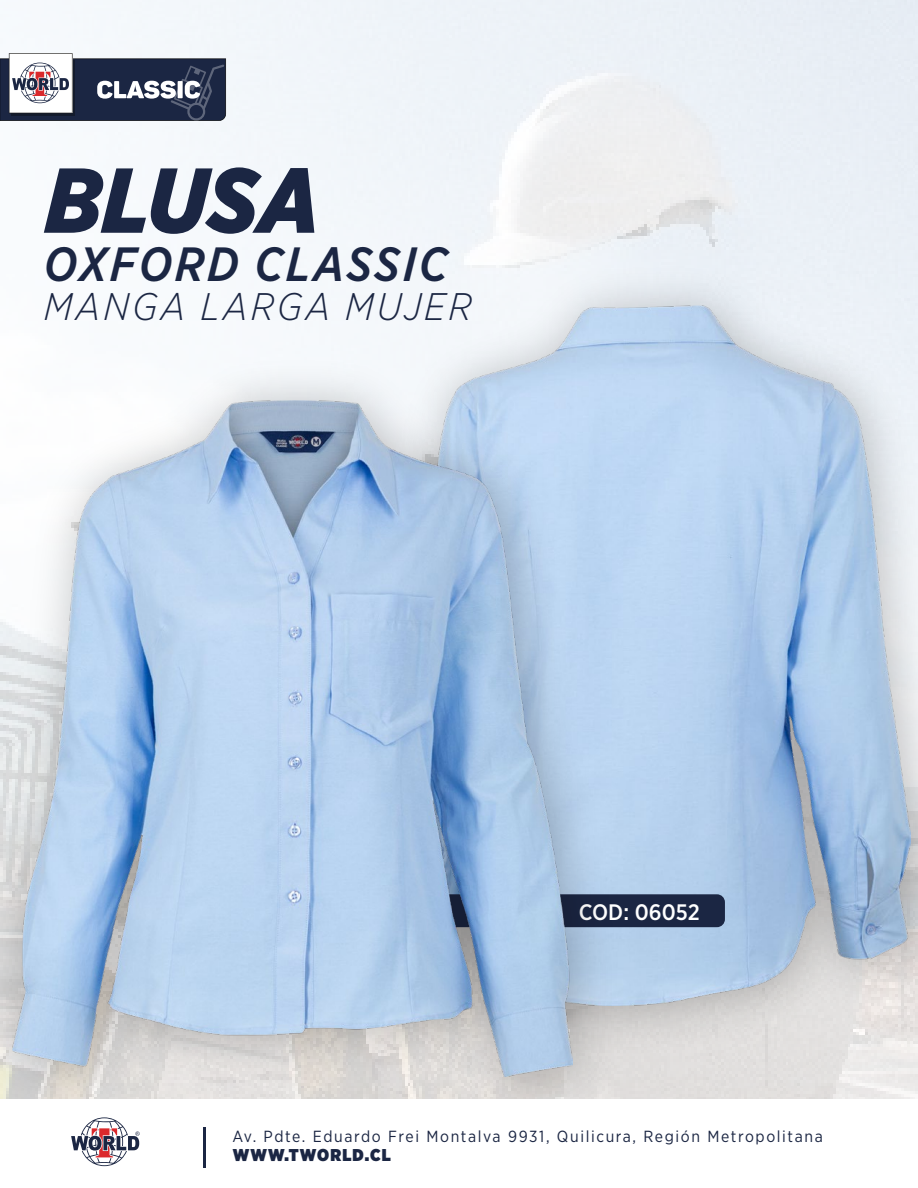
<style>
.page{position:relative;width:918px;height:1188px;background:#f0f5f9}
.page>*{position:absolute;margin:0;border:0;box-sizing:border-box;transform-origin:0 0}
.t1{font:italic 900 91.95px "Gotham Narrow";color:#1b2643}
.t2{font:italic 500 48px "Gotham Narrow";letter-spacing:.05em;color:#1b2643}
.t3{font:italic 300 38.4px "Gotham Narrow";letter-spacing:.075em;color:#1b2643}
.t4{font:500 22.35px "Gotham Narrow";color:#fff}
.t5{font:900 17.1px "Gotham Narrow";letter-spacing:.07em;color:#1b2643}
.t6{font:16.05px "Gotham Narrow";letter-spacing:.1em;color:#1b2643}
</style>
<div class="page">
<img style="left:464px;top:246px;width:454px;height:829px">
<img style="left:464px;top:306px;width:446px;height:700px">
<div style="left:441px;top:894px;width:284px;height:33px;background:#1b2643;border-radius:8px"></div>
<img style="left:0;top:341px;width:642px;height:759px">
<img style="left:12px;top:401px;width:561px;height:675px">
<div style="left:0;top:1100px;width:918px;height:88px;background:#fff"></div>
<hr style="left:203px;top:1128px;width:2px;height:40px;background:#1b2643">
<svg style="left:71px;top:1117px;width:69px;height:49px"></svg>
<svg style="left:0;top:53px;width:226px;height:68px"></svg>
<h1 class="t1" style="left:45px;top:140px;width:276px">BLUSA</h1>
<h2 class="t2" style="left:44px;top:233px;width:405px">OXFORD CLASSIC</h2>
<h3 class="t3" style="left:44px;top:283px;width:430px">MANGA LARGA MUJER</h3>
<h3 class="t4" style="left:579px;top:898px;width:122px">COD: 06052</h3>
<p class="t6" style="left:232px;top:1126px;width:592px">Av. Pdte. Eduardo Frei Montalva 9931, Quilicura, Región Metropolitana</p>
<p class="t5" style="left:233px;top:1143px;width:160px">WWW.TWORLD.CL</p>
</div>
